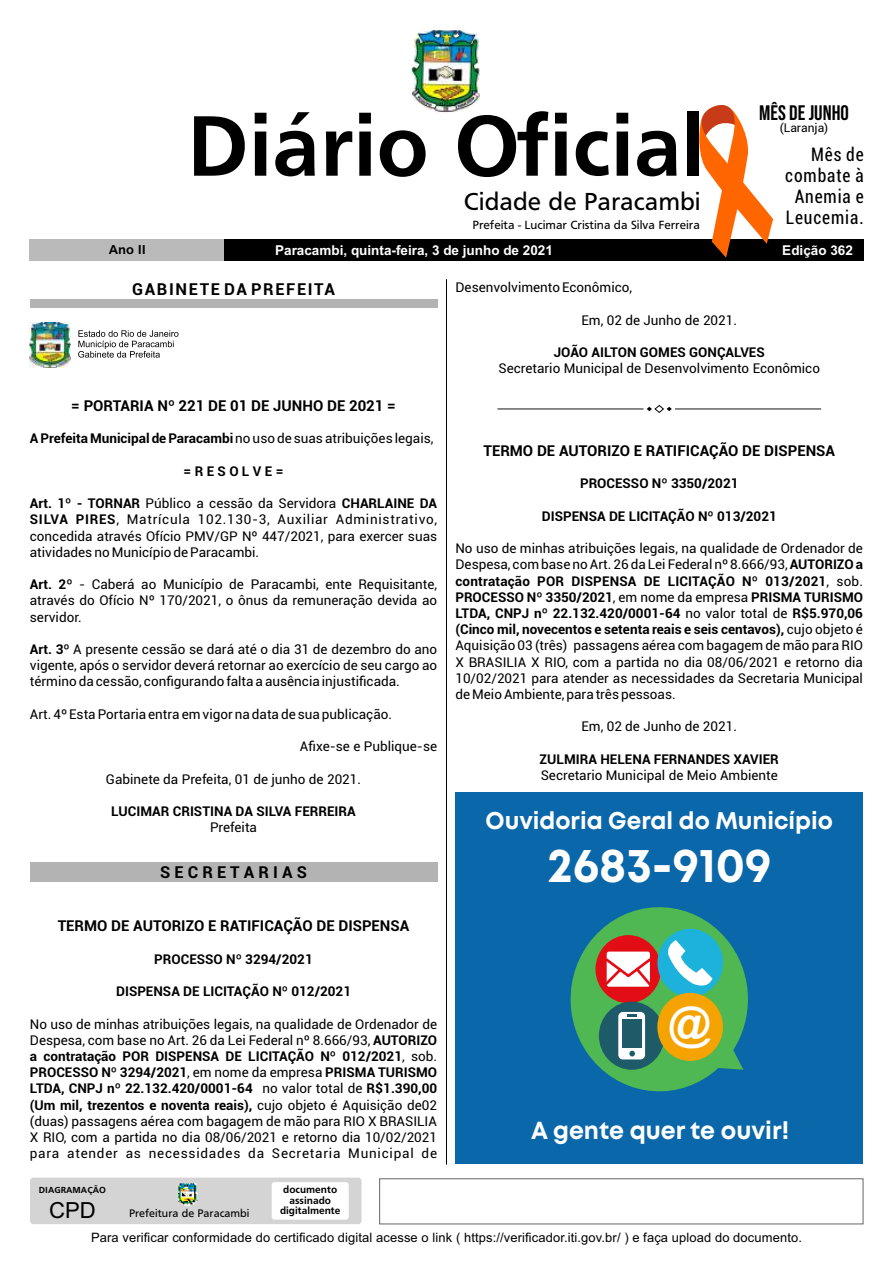
<style>
.page{position:relative;width:893px;height:1263px;background:#fff}
.page>*{position:absolute;margin:0;border:0;box-sizing:border-box;transform-origin:0 0}
.t1{font:700 89.25px "Frutiger";color:#000}
.t2{font:700 48px "Mont";color:#fff;scale:.96 1}
.t3{font:45.15px "Arial Rounded MT Bold";color:#fff;scale:.96 1}
.t4{font:25.65px "Frutiger";color:#000}
.t5{font:700 24.6px "Mont";color:#fff;scale:.96 1}
.t6{font:700 24.15px "Mont";color:#fff;scale:.96 1}
.t7{font:22.2px "Arial";color:#000}
.t8{font:21px "Bebas Neue";color:#000}
.t9{font:condensed 18.75px/21px "Roboto";letter-spacing:.05em;color:#000;text-align:right;scale:.93 1}
.t10{font:700 16.5px "Roboto";letter-spacing:.1em;color:#000}
.t11{font:700 15px "Roboto";color:#000}
.t12{font:700 13.65px "Arial";color:#fff}
.t13{font:13.5px/16.2px "Roboto";color:#000;text-align:justify}
.t14{font:700 13.5px "Roboto";color:#000}
.t15{font:700 13.5px "Arial";color:#fff}
.t16{font:700 13.5px "Frutiger";color:#000}
.t17{font:12.9px "Arial";letter-spacing:.01em;color:#000}
.t18{font:12.3px "Frutiger";color:#000}
.t19{font:12px "Roboto";color:#000}
.t20{font:11.4px "Frutiger";color:#000}
.t21{font:700 10.65px/10.4px "Frutiger";color:#000;text-align:center}
.t22{font:700 9.15px "Frutiger";color:#000}
.s1{font-weight:400}
.s2{font-weight:700}
</style>
<div class="page">
<div style="left:224px;top:239px;width:639px;height:22px;background:#000"></div>
<hr style="left:446px;top:279px;width:1px;height:885px;background:#000">
<img style="left:411px;top:30px;width:69px;height:82px">
<div style="left:379px;top:1178px;width:484px;height:46px;border:1px solid #666"></div>
<div style="left:30px;top:1177px;width:332px;height:47px;background:#d4d4d4;border-radius:3px"></div>
<div style="left:272px;top:1182px;width:77px;height:37px;background:#fff;border-radius:3px"></div>
<img style="left:178px;top:1183px;width:19px;height:22px">
<div style="left:30px;top:299px;width:407px;height:8px;background:#b3b3b3"></div>
<div style="left:30px;top:239px;width:194px;height:22px;background:#bababa"></div>
<hr style="left:498px;top:408px;width:145px;height:1px;background:#000">
<hr style="left:675px;top:408px;width:146px;height:1px;background:#000">
<svg style="left:647px;top:405px;width:25px;height:8px"></svg>
<div style="left:30px;top:863px;width:407px;height:19px;background:#b3b3b3"></div>
<svg style="left:78px;top:330px;width:100px;height:28px"></svg>
<img style="left:30px;top:322px;width:40px;height:46px">
<svg style="left:699px;top:105px;width:74px;height:153px"></svg>
<div style="left:455px;top:792px;width:408px;height:372px;background:#0a67a9"></div>
<svg style="left:570px;top:907px;width:178px;height:185px"></svg>
<div style="left:657px;top:993px;width:66px;height:68px;background:#f5a300;border-radius:50%"></div>
<p class="t16" style="left:109px;top:244px;width:39px">Ano II</p>
<p class="t16" style="left:111px;top:244px;width:35px">Ano I</p>
<h3 class="t8" style="left:759px;top:104px;width:91px">MÊS DE JUNHO</h3>
<p class="t19" style="left:780px;top:123px;width:50px">(Laranja)</p>
<h1 class="t1" style="left:187px;top:111px;width:519px">Diário Oficial</h1>
<h3 class="t4" style="left:464px;top:191px;width:238px">Cidade de Paracambi</h3>
<p class="t12" style="left:275px;top:245px;width:279px">Paracambi, quinta-feira, 3 de junho de 2021</p>
<p class="t15" style="left:782px;top:245px;width:72px">Edição 362</p>
<h3 class="t9" style="left:785px;top:146px;width:86px">Mês de combate à<br>Anemia e<br>Leucemia.</h3>
<p class="t18" style="left:473px;top:220px;width:229px">Prefeita - Lucimar Cristina da Silva Ferreira</p>
<p class="t10" style="left:132px;top:283px;width:204px">GABINETE DA PREFEITA</p>
<p class="t11" style="left:71px;top:399px;width:326px">= PORTARIA Nº 221 DE 01 DE JUNHO DE 2021 =</p>
<p class="t14" style="left:30px;top:433px;width:405px">A Prefeita Municipal de Paracambi <span class="s1">no uso de suas atribuições legais,</span></p>
<p class="t14" style="left:184px;top:466px;width:101px">= R E S O L V E =</p>
<p class="t13" style="left:30px;top:497px;width:409px"><span class="s2">Art. 1º - TORNAR</span> Público a cessão da Servidora <span class="s2">CHARLAINE DA SILVA PIRES</span>, Matrícula 102.130-3, Auxiliar Administrativo, concedida através Ofício PMV/GP Nº 447/2021, para exercer suas atividades no Município de Paracambi.</p>
<p class="t13" style="left:30px;top:578px;width:409px"><span class="s2">Art. 2º</span> - Caberá ao Município de Paracambi, ente Requisitante, através do Ofício Nº 170/2021, o ônus da remuneração devida ao servidor.</p>
<p class="t13" style="left:30px;top:642px;width:409px"><span class="s2">Art. 3º</span> A presente cessão se dará até o dia 31 de dezembro do ano vigente, após o servidor deverá retornar ao exercício de seu cargo ao término da cessão, configurando falta a ausência injustificada.</p>
<p class="t13" style="left:30px;top:707px;width:364px">Art. 4º Esta Portaria entra em vigor na data de sua publicação.</p>
<p class="t13" style="left:300px;top:740px;width:139px">Afixe-se e Publique-se</p>
<p class="t13" style="left:106px;top:772px;width:257px">Gabinete da Prefeita, 01 de junho de 2021.</p>
<p class="t14" style="left:111px;top:806px;width:246px">LUCIMAR CRISTINA DA SILVA FERREIRA</p>
<p class="t13" style="left:210px;top:821px;width:48px">Prefeita</p>
<p class="t10" style="left:160px;top:866px;width:148px">S E C R E T A R I A S</p>
<p class="t11" style="left:58px;top:920px;width:353px">TERMO DE AUTORIZO E RATIFICAÇÃO DE DISPENSA</p>
<p class="t14" style="left:154px;top:953px;width:160px">PROCESSO Nº 3294/2021</p>
<p class="t14" style="left:116px;top:986px;width:236px">DISPENSA DE LICITAÇÃO Nº 012/2021</p>
<p class="t13" style="left:30px;top:1017px;width:409px">No uso de minhas atribuições legais, na qualidade de Ordenador de Despesa, com base no Art. 26 da Lei Federal nº 8.666/93, <span class="s2">AUTORIZO a contratação POR DISPENSA DE LICITAÇÃO Nº 012/2021</span>, sob.<br><span class="s2">PROCESSO Nº 3294/2021</span>, em nome da empresa <span class="s2">PRISMA TURISMO LTDA, CNPJ nº 22.132.420/0001-64</span> no valor total de <span class="s2">R$1.390,00 (Um mil, trezentos e noventa reais),</span> cujo objeto é Aquisição de02 (duas) passagens aérea com bagagem de mão para RIO X BRASILIA X RIO, com a partida no dia 08/06/2021 e retorno dia 10/02/2021 para atender as necessidades da Secretaria Municipal de</p>
<p class="t13" style="left:455px;top:281px;width:178px">Desenvolvimento Econômico,</p>
<p class="t13" style="left:581px;top:313px;width:157px">Em, 02 de Junho de 2021.</p>
<p class="t14" style="left:554px;top:347px;width:213px">JOÃO AILTON GOMES GONÇALVES</p>
<p class="t13" style="left:498px;top:362px;width:323px">Secretario Municipal de Desenvolvimento Econômico</p>
<p class="t11" style="left:483px;top:444px;width:353px">TERMO DE AUTORIZO E RATIFICAÇÃO DE DISPENSA</p>
<p class="t14" style="left:580px;top:478px;width:160px">PROCESSO Nº 3350/2021</p>
<p class="t14" style="left:542px;top:511px;width:236px">DISPENSA DE LICITAÇÃO Nº 013/2021</p>
<p class="t13" style="left:455px;top:542px;width:409px">No uso de minhas atribuições legais, na qualidade de Ordenador de Despesa, com base no Art. 26 da Lei Federal nº 8.666/93, <span class="s2">AUTORIZO a contratação POR DISPENSA DE LICITAÇÃO Nº 013/2021</span>, sob.<br><span class="s2">PROCESSO Nº 3350/2021</span>, em nome da empresa <span class="s2">PRISMA TURISMO LTDA, CNPJ nº 22.132.420/0001-64</span> no valor total de <span class="s2">R$5.970,06 (Cinco mil, novecentos e setenta reais e seis centavos),</span> cujo objeto é Aquisição 03 (três) passagens aérea com bagagem de mão para RIO X BRASILIA X RIO, com a partida no dia 08/06/2021 e retorno dia 10/02/2021 para atender as necessidades da Secretaria Municipal de Meio Ambiente, para três pessoas.</p>
<p class="t13" style="left:581px;top:720px;width:157px">Em, 02 de Junho de 2021.</p>
<p class="t14" style="left:540px;top:754px;width:241px">ZULMIRA HELENA FERNANDES XAVIER</p>
<p class="t13" style="left:541px;top:768px;width:239px">Secretario Municipal de Meio Ambiente</p>
<h3 class="t6" style="left:486px;top:812px;width:363px">Ouvidoria Geral do Município</h3>
<h2 class="t2" style="left:547px;top:847px;width:235px">2683-9109</h2>
<h3 class="t3" style="left:668px;top:1006px;width:46px">@</h3>
<h3 class="t5" style="left:531px;top:1121px;width:270px">A gente quer te ouvir!</h3>
<p class="t22" style="left:39px;top:1187px;width:68px">DIAGRAMAÇÃO</p>
<h3 class="t7" style="left:49px;top:1202px;width:48px">CPD</h3>
<p class="t17" style="left:91px;top:1233px;width:712px">Para verificar conformidade do certificado digital acesse o link ( https://verificador.iti.gov.br/ ) e faça upload do documento.</p>
<p class="t21" style="left:280px;top:1185px;width:62px">documento assinado digitalmente</p>
<p class="t20" style="left:129px;top:1209px;width:122px">Prefeitura de Paracambi</p>
</div>
